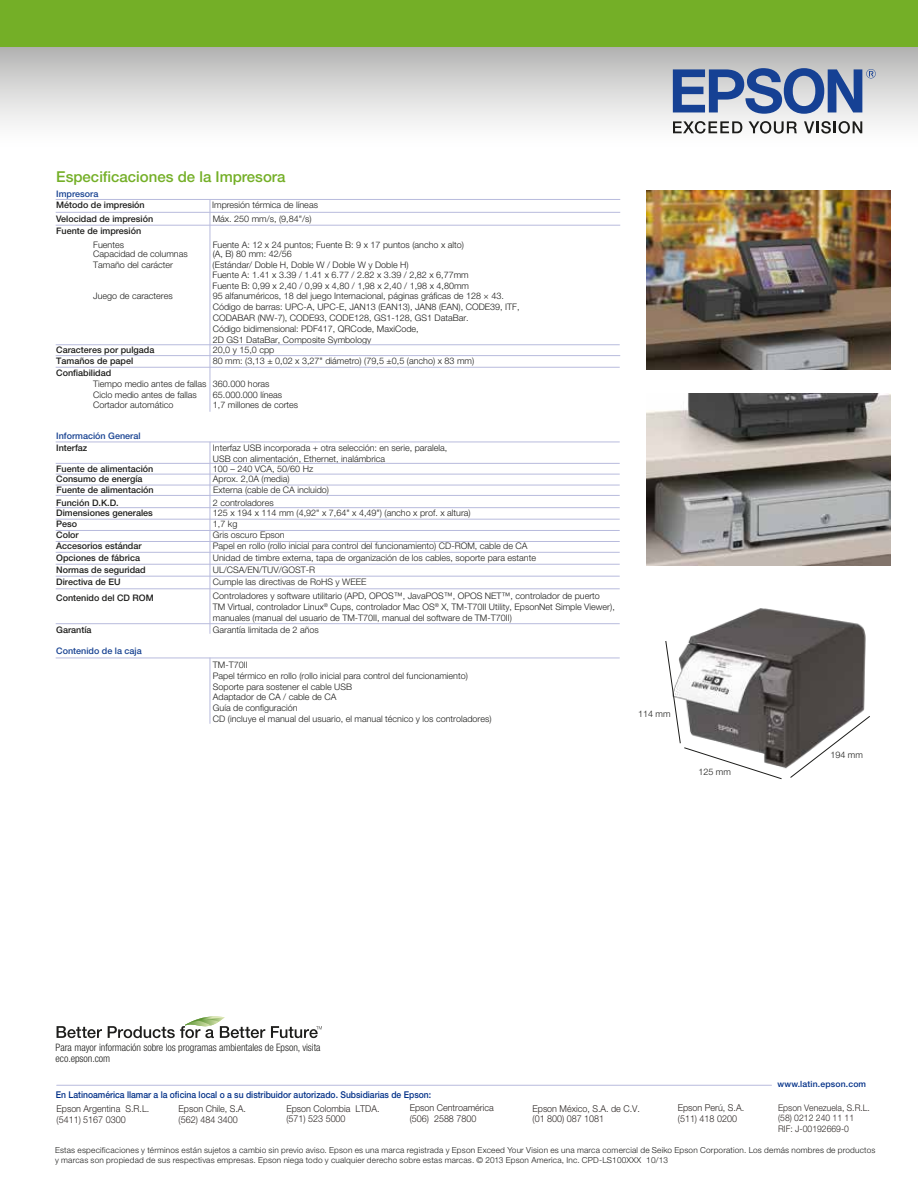
<style>
.page{position:relative;width:918px;height:1188px;background:#fff}
.page>*{position:absolute;margin:0;border:0;box-sizing:border-box;transform-origin:0 0}
.t1{font:500 15px "Helvetica Neue";color:#74af27}
.t2{font:300 condensed 10.2px/10.8px "Helvetica Neue";letter-spacing:-.005em;color:#1d1d1b}
.t3{font:300 9.45px/10.8px "Helvetica Neue";color:#2b2523;scale:.95 1}
.t4{font:500 9.3px "Helvetica Neue";color:#002f87;scale:.92 1}
.t5{font:300 9px/10.8px "Helvetica Neue";color:#1d1d1b}
.t6{font:500 9px "Helvetica Neue";color:#1d1d1b}
.t7{font:300 9px/10.4px "Helvetica Neue";color:#2b2523;scale:.95 1}
.t8{font:500 9px "Helvetica Neue";color:#164191}
.t9{font:500 8.55px "Helvetica Neue";letter-spacing:.015em;color:#002f87}
.t10{font:300 8.25px/9.9px "Helvetica Neue";letter-spacing:.025em;color:#1d1d1b}
</style>
<div class="page">
<img style="left:688px;top:608px;width:178px;height:161px">
<svg style="left:0;top:46px;width:918px;height:88px"></svg>
<hr style="left:57px;top:1085px;width:715px;height:1px;background:#b8bbdd">
<svg style="left:57px;top:1026px;width:45px;height:12px"></svg>
<svg style="left:108px;top:1016px;width:157px;height:22px"></svg>
<svg style="left:271px;top:1026px;width:51px;height:12px"></svg>
<hr style="left:56px;top:225px;width:564px;height:1px;background:#b8bbdd">
<hr style="left:56px;top:212px;width:564px;height:1px;background:#b8bbdd">
<hr style="left:56px;top:355px;width:564px;height:1px;background:#b8bbdd">
<hr style="left:56px;top:485px;width:564px;height:1px;background:#b8bbdd">
<hr style="left:56px;top:495px;width:564px;height:1px;background:#b8bbdd">
<hr style="left:56px;top:507px;width:564px;height:1px;background:#b8bbdd">
<hr style="left:56px;top:442px;width:564px;height:1px;background:#b8bbdd">
<hr style="left:56px;top:463px;width:564px;height:1px;background:#b8bbdd">
<hr style="left:56px;top:474px;width:564px;height:1px;background:#b8bbdd">
<hr style="left:56px;top:519px;width:564px;height:1px;background:#b8bbdd">
<hr style="left:56px;top:564px;width:564px;height:1px;background:#b8bbdd">
<hr style="left:56px;top:552px;width:564px;height:1px;background:#b8bbdd">
<hr style="left:56px;top:541px;width:564px;height:1px;background:#b8bbdd">
<hr style="left:56px;top:530px;width:564px;height:1px;background:#b8bbdd">
<hr style="left:56px;top:576px;width:564px;height:1px;background:#b8bbdd">
<hr style="left:56px;top:589px;width:564px;height:1px;background:#b8bbdd">
<hr style="left:56px;top:623px;width:564px;height:1px;background:#b8bbdd">
<hr style="left:56px;top:199px;width:564px;height:1px;background:#b8bbdd">
<hr style="left:56px;top:345px;width:564px;height:1px;background:#b8bbdd">
<hr style="left:56px;top:367px;width:564px;height:1px;background:#b8bbdd">
<hr style="left:210px;top:442px;width:1px;height:192px;background:#b8bbdd">
<hr style="left:210px;top:200px;width:1px;height:212px;background:#b8bbdd">
<hr style="left:56px;top:658px;width:564px;height:1px;background:#b8bbdd">
<hr style="left:210px;top:658px;width:1px;height:66px;background:#b8bbdd">
<svg style="left:673px;top:121px;width:69px;height:13px"></svg>
<svg style="left:749px;top:121px;width:48px;height:13px"></svg>
<svg style="left:804px;top:121px;width:58px;height:13px"></svg>
<svg style="left:673px;top:68px;width:203px;height:46px;background:#798eb7"></svg>
<div style="left:0;top:0;width:918px;height:46px;background:#74af27"></div>
<svg style="left:665px;top:641px;width:117px;height:138px"></svg>
<svg style="left:790px;top:716px;width:80px;height:62px"></svg>
<img style="left:647px;top:190px;width:243px;height:179px">
<img style="left:647px;top:394px;width:243px;height:172px">
<h1 class="t1" style="left:56px;top:168px;width:231px">Especificaciones de la Impresora</h1>
<p class="t6" style="left:56px;top:200px;width:90px">Método de impresión</p>
<p class="t5" style="left:212px;top:199px;width:107px">Impresión térmica de líneas</p>
<p class="t6" style="left:56px;top:213px;width:99px">Velocidad de impresión</p>
<p class="t5" style="left:213px;top:213px;width:100px">Máx. 250 mm/s, (9,84"/s)</p>
<p class="t6" style="left:56px;top:225px;width:87px">Fuente de impresión</p>
<p class="t5" style="left:93px;top:239px;width:32px">Fuentes</p>
<p class="t5" style="left:213px;top:239px;width:253px">Fuente A: 12 x 24 puntos; Fuente B: 9 x 17 puntos (ancho x alto)</p>
<p class="t5" style="left:93px;top:248px;width:96px">Capacidad de columnas</p>
<p class="t5" style="left:213px;top:248px;width:81px">(A, B) 80 mm: 42/56</p>
<p class="t5" style="left:93px;top:259px;width:81px">Tamaño del carácter</p>
<p class="t5" style="left:213px;top:259px;width:258px">(Estándar/ Doble H, Doble W / Doble W y Doble H)<br>Fuente A: 1.41 x 3.39 / 1.41 x 6.77 / 2.82 x 3.39 / 2,82 x 6,77mm<br>Fuente B: 0,99 x 2,40 / 0,99 x 4,80 / 1,98 x 2,40 / 1,98 x 4,80mm</p>
<p class="t5" style="left:93px;top:291px;width:81px">Juego de caracteres</p>
<p class="t5" style="left:213px;top:291px;width:308px">95 alfanuméricos, 18 del juego Internacional, páginas gráficas de 128 × 43.<br>Código de barras: UPC-A, UPC-E, JAN13 (EAN13), JAN8 (EAN), CODE39, ITF, CODABAR (NW-7), CODE93, CODE128, GS1-128, GS1 DataBar.<br>Código bidimensional: PDF417, QRCode, MaxiCode,<br>2D GS1 DataBar, Composite Symbology</p>
<p class="t6" style="left:56px;top:344px;width:100px">Caracteres por pulgada</p>
<p class="t5" style="left:213px;top:344px;width:63px">20,0 y 15,0 cpp</p>
<p class="t6" style="left:56px;top:355px;width:79px">Tamaños de papel</p>
<p class="t5" style="left:213px;top:355px;width:263px">80 mm: (3,13 ± 0,02 x 3,27" diámetro) (79,5 ±0,5 (ancho) x 83 mm)</p>
<p class="t6" style="left:56px;top:367px;width:57px">Confiabilidad</p>
<p class="t5" style="left:93px;top:378px;width:178px">Tiempo medio antes de fallas 360.000 horas<br>Ciclo medio antes de fallas</p>
<p class="t8" style="left:56px;top:188px;width:44px">Impresora</p>
<p class="t5" style="left:213px;top:389px;width:71px">65.000.000 líneas</p>
<p class="t5" style="left:93px;top:400px;width:82px">Cortador automático</p>
<p class="t5" style="left:213px;top:400px;width:87px">1,7 millones de cortes</p>
<p class="t8" style="left:56px;top:431px;width:86px">Información General</p>
<p class="t6" style="left:56px;top:443px;width:33px">Interfaz</p>
<p class="t5" style="left:213px;top:442px;width:236px">Interfaz USB incorporada + otra selección: en serie, paralela,<br>USB con alimentación, Ethernet, inalámbrica</p>
<p class="t6" style="left:56px;top:474px;width:88px">Consumo de energía</p>
<p class="t5" style="left:213px;top:473px;width:78px">Aprox. 2,0A (media)</p>
<p class="t6" style="left:56px;top:464px;width:99px">Fuente de alimentación</p>
<p class="t5" style="left:213px;top:463px;width:102px">100 – 240 VCA, 50/60 Hz</p>
<p class="t6" style="left:57px;top:484px;width:99px">Fuente de alimentación</p>
<p class="t5" style="left:213px;top:484px;width:117px">Externa (cable de CA incluido)</p>
<p class="t6" style="left:56px;top:497px;width:64px">Función D.K.D.</p>
<p class="t5" style="left:213px;top:497px;width:62px">2 controladores</p>
<p class="t6" style="left:56px;top:507px;width:98px">Dimensiones generales</p>
<p class="t5" style="left:213px;top:507px;width:259px">125 x 194 x 114 mm (4,92" x 7,64" x 4,49") (ancho x prof. x altura)</p>
<p class="t6" style="left:56px;top:519px;width:23px">Peso</p>
<p class="t5" style="left:213px;top:519px;width:26px">1,7 kg</p>
<p class="t6" style="left:56px;top:530px;width:24px">Color</p>
<p class="t5" style="left:213px;top:530px;width:73px">Gris oscuro Epson</p>
<p class="t6" style="left:56px;top:552px;width:85px">Opciones de fábrica</p>
<p class="t5" style="left:213px;top:551px;width:325px;line-height:12.8px">Unidad de timbre externa, tapa de organización de los cables, soporte para estante<br>UL/CSA/EN/TUV/GOST-R</p>
<p class="t6" style="left:56px;top:592px;width:99px">Contenido del CD ROM</p>
<p class="t6" style="left:56px;top:541px;width:87px">Accesorios estándar</p>
<p class="t5" style="left:213px;top:540px;width:316px">Papel en rollo (rollo inicial para control del funcionamiento) CD-ROM, cable de CA</p>
<p class="t6" style="left:56px;top:565px;width:91px">Normas de seguridad</p>
<p class="t5" style="left:213px;top:591px;width:403px">Controladores y software utilitario (APD, OPOS™, JavaPOS™, OPOS NET™, controlador de puerto<br>TM Virtual, controlador Linux<sup>®</sup> Cups, controlador Mac OS<sup>®</sup> X, TM-T70II Utility, EpsonNet Simple Viewer), manuales (manual del usuario de TM-T70II, manual del software de TM-T70II)</p>
<p class="t6" style="left:56px;top:576px;width:66px">Directiva de EU</p>
<p class="t5" style="left:213px;top:576px;width:155px">Cumple las directivas de RoHS y WEEE</p>
<p class="t6" style="left:56px;top:625px;width:37px">Garantía</p>
<p class="t5" style="left:213px;top:624px;width:108px">Garantía limitada de 2 años</p>
<p class="t8" style="left:56px;top:646px;width:87px">Contenido de la caja</p>
<p class="t5" style="left:213px;top:659px;width:280px">TM-T70II<br>Papel térmico en rollo (rollo inicial para control del funcionamiento)<br>Soporte para sostener el cable USB<br>Adaptador de CA / cable de CA<br>Guía de configuración<br>CD (incluye el manual del usuario, el manual técnico y los controladores)</p>
<p class="t2" style="left:56px;top:1042px;width:266px">Para mayor información sobre los programas ambientales de Epson, visita eco.epson.com</p>
<p class="t4" style="left:56px;top:1089px;width:410px">En Latinoamérica llamar a la oficina local o a su distribuidor autorizado. Subsidiarias de Epson:</p>
<p class="t5" style="left:638px;top:708px;width:34px">114 mm</p>
<p class="t5" style="left:698px;top:767px;width:34px">125 mm</p>
<p class="t5" style="left:830px;top:750px;width:34px">194 mm</p>
<p class="t9" style="left:778px;top:1079px;width:90px">www.latin.epson.com</p>
<p class="t3" style="left:57px;top:1103px;width:99px">Epson Argentina S.R.L. (5411) 5167 0300</p>
<p class="t3" style="left:179px;top:1103px;width:73px">Epson Chile, S.A. (562) 484 3400</p>
<p class="t3" style="left:286px;top:1103px;width:99px">Epson Colombia LTDA. (571) 523 5000</p>
<p class="t3" style="left:410px;top:1102px;width:90px">Epson Centroamérica (506) 2588 7800</p>
<p class="t3" style="left:533px;top:1103px;width:115px">Epson México, S.A. de C.V. (01 800) 087 1081</p>
<p class="t3" style="left:678px;top:1102px;width:71px">Epson Perú, S.A. (511) 418 0200</p>
<p class="t7" style="left:778px;top:1102px;width:98px">Epson Venezuela, S.R.L. (58) 0212 240 11 11<br>RIF: J-00192669-0</p>
<p class="t10" style="left:55px;top:1145px;width:822px">Estas especificaciones y términos están sujetos a cambio sin previo aviso. Epson es una marca registrada y Epson Exceed Your Vision es una marca comercial de Seiko Epson Corporation. Los demás nombres de productos y marcas son propiedad de sus respectivas empresas. Epson niega todo y cualquier derecho sobre estas marcas. © 2013 Epson America, Inc. CPD-LS100XXX 10/13</p>
</div>
